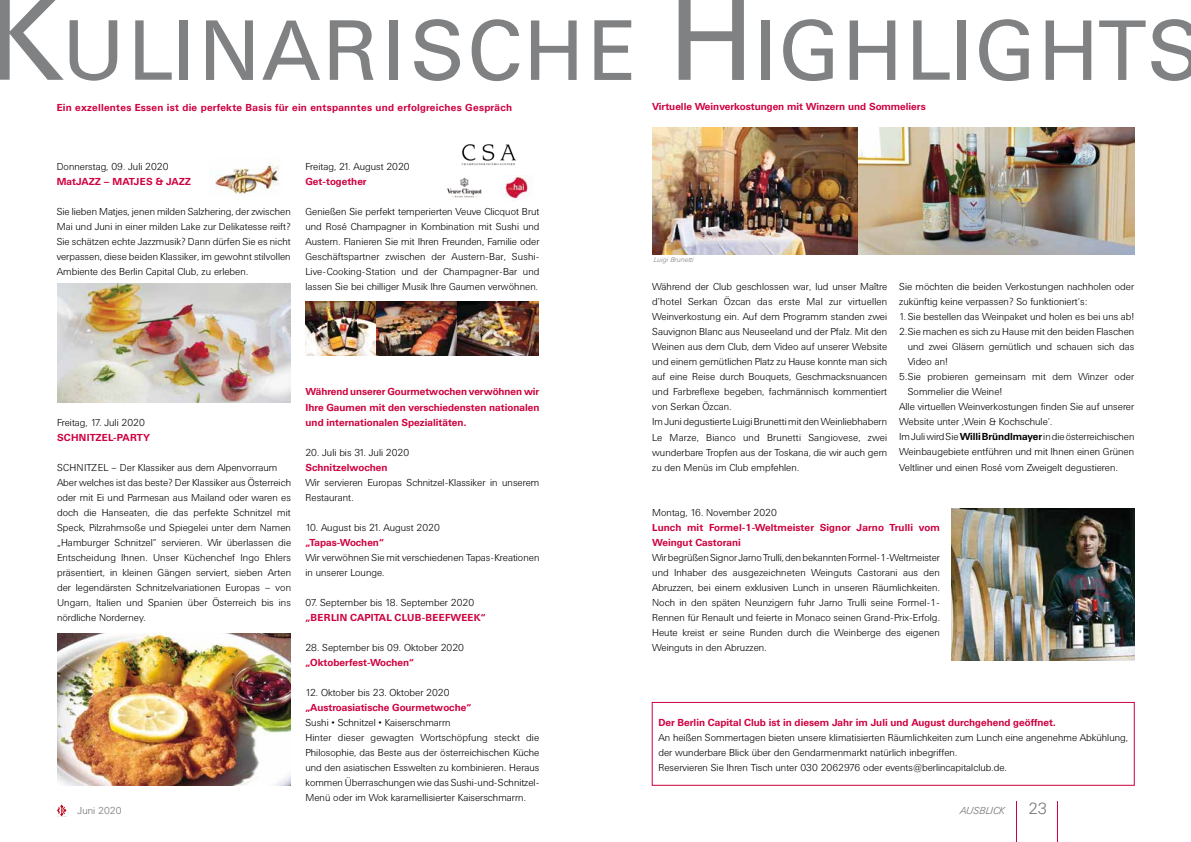
<style>
.page{position:relative;width:1191px;height:842px;background:#fff}
.page>*{position:absolute;margin:0;border:0;box-sizing:border-box;transform-origin:0 0}
.t1{font:84.7px "Univers BQ";letter-spacing:.02em;color:#808183}
.t2{font:300 16px "Univers BQ";color:#707172}
.t3{font:300 10px/15px "Univers BQ";color:#000}
.t4{font:700 10px/15px "Univers BQ";color:#cf003f;text-align:justify}
.t5{font:700 10px "Univers BQ";letter-spacing:.025em;color:#cf003f}
.t6{font:700 10px "Univers BQ";letter-spacing:.02em;color:#cf003f}
.t7{font:300 10px "Univers BQ";color:#707172}
.t8{font:italic 300 10px "Univers BQ";color:#707172}
.t9{font:italic 300 7px "Univers BQ";color:#808183}
.s1{font-size:121px}
.s2{font-weight:700}
</style>
<div class="page">
<hr style="left:1016px;top:801px;width:1px;height:41px;background:#cf003f">
<hr style="left:1057px;top:801px;width:1px;height:41px;background:#cf003f">
<svg style="left:57px;top:804px;width:9px;height:12px"></svg>
<img style="left:210px;top:163px;width:69px;height:31px">
<img style="left:57px;top:283px;width:233px;height:120px">
<img style="left:57px;top:633px;width:233px;height:152px">
<img style="left:462px;top:144px;width:54px;height:22px">
<img style="left:305px;top:301px;width:234px;height:54px">
<img style="left:501px;top:175px;width:30px;height:25px">
<img style="left:447px;top:177px;width:35px;height:21px">
<img style="left:652px;top:128px;width:206px;height:127px">
<img style="left:858px;top:127px;width:276px;height:128px">
<div style="left:651px;top:702px;width:483px;height:84px;border:1px solid #cf003f"></div>
<img style="left:951px;top:508px;width:183px;height:152px">
<h1 class="t1" style="left:-13px;top:3px;width:1217px"><span class="s1">K</span>ULINARISCHE <span class="s1">H</span> IGHLIGHTS</h1>
<p class="t5" style="left:57px;top:102px;width:457px">Ein exzellentes Essen ist die perfekte Basis für ein entspanntes und erfolgreiches Gespräch</p>
<p class="t4" style="left:652px;top:99px;width:275px">Virtuelle Weinverkostungen mit Winzern und Sommeliers</p>
<p class="t3" style="left:57px;top:159px;width:113px">Donnerstag, 09. Juli 2020</p>
<p class="t4" style="left:57px;top:174px;width:135px">MatJAZZ – MATJES &amp; JAZZ</p>
<p class="t3" style="left:57px;top:204px;width:236px;text-align:justify">Sie lieben Matjes, jenen milden Salzhering, der zwischen Mai und Juni in einer milden Lake zur Delikatesse reift?<br>Sie schätzen echte Jazzmusik? Dann dürfen Sie es nicht verpassen, diese beiden Klassiker, im gewohnt stilvollen Ambiente des Berlin Capital Club, zu erleben.</p>
<p class="t3" style="left:305px;top:159px;width:106px">Freitag, 21. August 2020</p>
<p class="t4" style="left:305px;top:174px;width:63px">Get-together</p>
<p class="t3" style="left:305px;top:204px;width:235px;text-align:justify">Genießen Sie perfekt temperierten Veuve Clicquot Brut und Rosé Champagner in Kombination mit Sushi und Austern. Flanieren Sie mit Ihren Freunden, Familie oder Geschäftspartner zwischen der Austern-Bar, Sushi-Live-Cooking-Station und der Champagner-Bar und lassen Sie bei chilliger Musik Ihre Gaumen verwöhnen.</p>
<p class="t9" style="left:654px;top:255px;width:41px">Luigi Brunetti</p>
<p class="t3" style="left:652px;top:280px;width:236px">Während der Club geschlossen war, lud unser Maître d’hotel Serkan Özcan das erste Mal zur virtuellen Weinverkostung ein. Auf dem Programm standen zwei Sauvignon Blanc aus Neuseeland und der Pfalz. Mit den Weinen aus dem Club, dem Video auf unserer Website und einem gemütlichen Platz zu Hause konnte man sich auf eine Reise durch Bouquets, Geschmacksnuancen und Farbreflexe begeben, fachmännisch kommentiert von Serkan Özcan.<br>Im Juni degustierte Luigi Brunetti mit den Weinliebhabern Le Marze, Bianco und Brunetti Sangiovese, zwei wunderbare Tropfen aus der Toskana, die wir auch gern zu den Menüs im Club empfehlen.</p>
<p class="t3" style="left:899px;top:280px;width:236px">Sie möchten die beiden Verkostungen nachholen oder zukünftig keine verpassen? So funktioniert‘s:</p>
<p class="t3" style="left:899px;top:310px;width:236px">1. Sie bestellen das Weinpaket und holen es bei uns ab!</p>
<p class="t3" style="left:899px;top:325px;width:236px">2.Sie machen es sich zu Hause mit den beiden Flaschen</p>
<p class="t3" style="left:907px;top:340px;width:228px">und zwei Gläsern gemütlich und schauen sich das</p>
<p class="t3" style="left:907px;top:355px;width:42px">Video an!</p>
<p class="t3" style="left:899px;top:370px;width:236px">5.Sie probieren gemeinsam mit dem Winzer oder</p>
<p class="t3" style="left:907px;top:385px;width:96px">Sommelier die Weine!</p>
<p class="t3" style="left:899px;top:400px;width:236px">Alle virtuellen Weinverkostungen finden Sie auf unserer</p>
<p class="t3" style="left:899px;top:415px;width:155px">Website unter ‚Wein &amp; Kochschule‘.</p>
<p class="t3" style="left:899px;top:430px;width:237px">Im Juli wird Sie <span class="s2">Willi Bründlmayer</span> in die österreichischen</p>
<p class="t3" style="left:899px;top:445px;width:236px">Weinbaugebiete entführen und mit Ihnen einen Grünen</p>
<p class="t3" style="left:899px;top:460px;width:220px">Veltliner und einen Rosé vom Zweigelt degustieren.</p>
<p class="t4" style="left:305px;top:385px;width:235px">Während unserer Gourmetwochen verwöhnen wir Ihre Gaumen mit den verschiedensten nationalen und internationalen Spezialitäten.</p>
<p class="t3" style="left:305px;top:445px;width:105px">20. Juli bis 31. Juli 2020</p>
<p class="t4" style="left:305px;top:460px;width:84px">Schnitzelwochen</p>
<p class="t3" style="left:305px;top:475px;width:235px">Wir servieren Europas Schnitzel-Klassiker in unserem<br>Restaurant.</p>
<p class="t3" style="left:305px;top:520px;width:136px">10. August bis 21. August 2020</p>
<p class="t4" style="left:305px;top:535px;width:80px">„Tapas-Wochen“</p>
<p class="t3" style="left:305px;top:550px;width:235px">Wir verwöhnen Sie mit verschiedenen Tapas-Kreationen in unserer Lounge.</p>
<p class="t3" style="left:305px;top:595px;width:170px">07. September bis 18. September 2020</p>
<p class="t6" style="left:305px;top:612px;width:181px">„BERLIN CAPITAL CLUB-BEEFWEEK“</p>
<p class="t3" style="left:305px;top:640px;width:160px">28. September bis 09. Oktober 2020</p>
<p class="t4" style="left:305px;top:655px;width:110px">„Oktoberfest-Wochen“</p>
<p class="t3" style="left:305px;top:685px;width:146px">12. Oktober bis 23. Oktober 2020</p>
<p class="t4" style="left:305px;top:700px;width:167px">„Austroasiatische Gourmetwoche“</p>
<p class="t3" style="left:305px;top:715px;width:235px">Sushi • Schnitzel • Kaiserschmarrn<br>Hinter dieser gewagten Wortschöpfung steckt die Philosophie, das Beste aus der österreichischen Küche und den asiatischen Esswelten zu kombinieren. Heraus kommen Überraschungen wie das Sushi-und-Schnitzel-Menü oder im Wok karamellisierter Kaiserschmarrn.</p>
<p class="t4" style="left:658px;top:715px;width:399px">Der Berlin Capital Club ist in diesem Jahr im Juli und August durchgehend geöffnet.</p>
<p class="t3" style="left:57px;top:415px;width:89px">Freitag, 17. Juli 2020</p>
<p class="t6" style="left:57px;top:431px;width:94px">SCHNITZEL-PARTY</p>
<p class="t3" style="left:57px;top:460px;width:236px">SCHNITZEL – Der Klassiker aus dem Alpenvorraum Aber welches ist das beste? Der Klassiker aus Österreich oder mit Ei und Parmesan aus Mailand oder waren es doch die Hanseaten, die das perfekte Schnitzel mit Speck, Pilzrahmsoße und Spiegelei unter dem Namen „Hamburger Schnitzel“ servieren. Wir überlassen die Entscheidung Ihnen. Unser Küchenchef Ingo Ehlers präsentiert, in kleinen Gängen serviert, sieben Arten der legendärsten Schnitzelvariationen Europas – von Ungarn, Italien und Spanien über Österreich bis ins nördliche Norderney.</p>
<p class="t3" style="left:652px;top:505px;width:126px">Montag, 16. November 2020</p>
<p class="t4" style="left:652px;top:520px;width:289px">Lunch mit Formel-1-Weltmeister Signor Jarno Trulli vom<br>Weingut Castorani</p>
<p class="t3" style="left:652px;top:550px;width:289px;text-align:justify">Wir begrüßen Signor Jarno Trulli, den bekannten Formel-1-Weltmeister und Inhaber des ausgezeichneten Weinguts Castorani aus den Abruzzen, bei einem exklusiven Lunch in unseren Räumlichkeiten.<br>Noch in den späten Neunzigern fuhr Jarno Trulli seine Formel-1- Rennen für Renault und feierte in Monaco seinen Grand-Prix-Erfolg.<br>Heute kreist er seine Runden durch die Weinberge des eigenen Weinguts in den Abruzzen.</p>
<p class="t3" style="left:658px;top:730px;width:471px">An heißen Sommertagen bieten unsere klimatisierten Räumlichkeiten zum Lunch eine angenehme Abkühlung, der wunderbare Blick über den Gendarmenmarkt natürlich inbegriffen.<br>Reservieren Sie Ihren Tisch unter 030 2062976 oder events@berlincapitalclub.de.</p>
<p class="t7" style="left:78px;top:805px;width:45px">Juni 2020</p>
<p class="t8" style="left:959px;top:805px;width:47px">AUSBLICK</p>
<h2 class="t2" style="left:1028px;top:799px;width:20px">23</h2>
</div>
